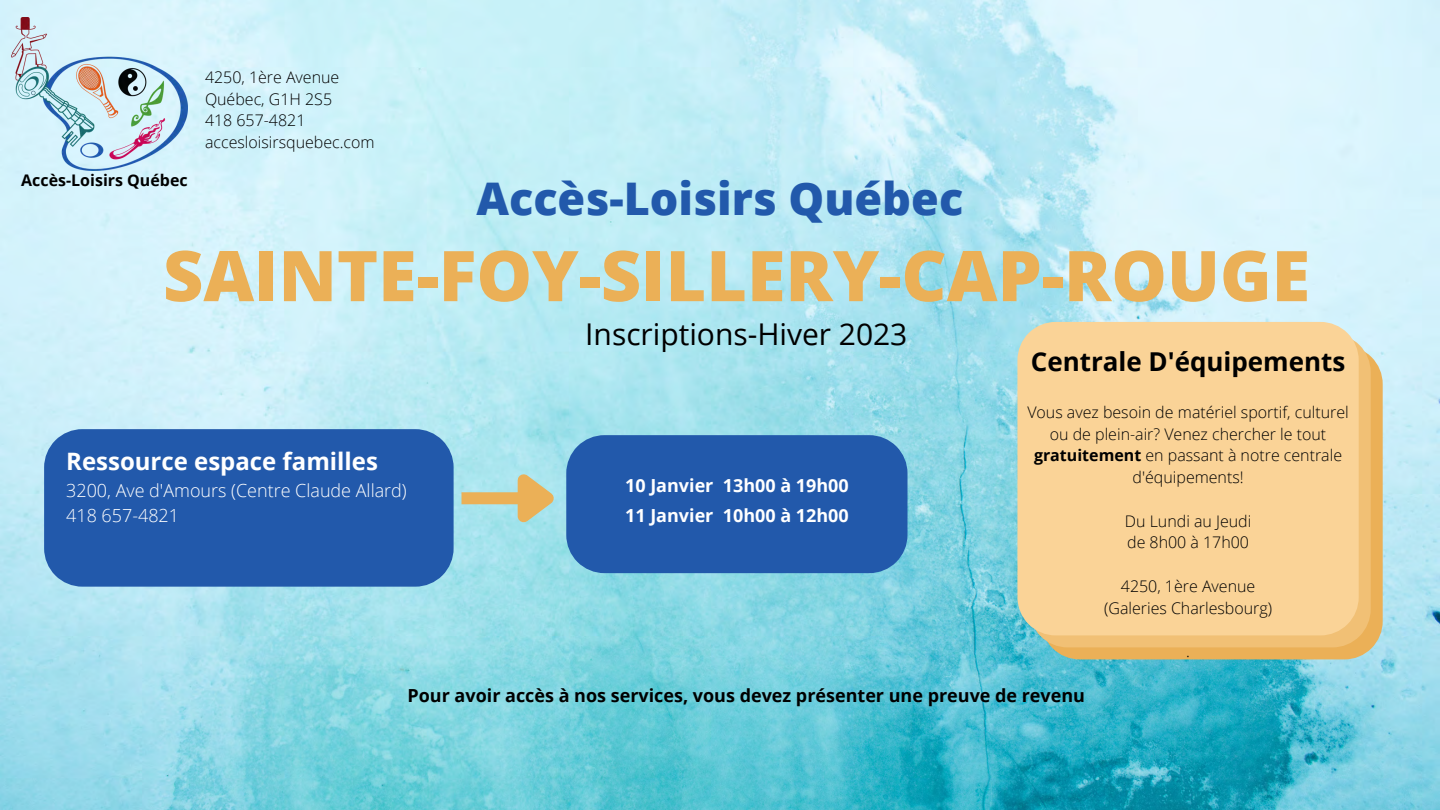
<style>
.page{position:relative;width:1440px;height:810px;background:#fff}
.page>*{position:absolute;margin:0;border:0;box-sizing:border-box;transform-origin:0 0}
.t1{font:800 70px "Open Sans";color:#ebb057}
.t2{font:800 45px "Open Sans";color:#2259ab}
.t3{font:30px "Open Sans";color:#000}
.t4{font:700 26px "Open Sans";color:#000}
.t5{font:700 24px "Open Sans";color:#fff}
.t6{font:700 18px "Open Sans";color:#000}
.t7{font:300 18px/24.8px "Open Sans";color:#fff}
.t8{font:700 18px "Open Sans";color:#fff}
.t9{font:300 16px/21.8px "Open Sans";color:#000}
.t10{font:700 16px "Open Sans";color:#000}
.s1{font-weight:700}
</style>
<div class="page">
<img style="left:0;top:0;width:1440px;height:810px">
<img style="left:12px;top:18px;width:176px;height:153px">
<div style="left:44px;top:429px;width:410px;height:158px;background:#2259ab"></div>
<div style="left:566px;top:435px;width:342px;height:138px;background:#2259ab"></div>
<div style="left:462px;top:492px;width:59px;height:12px;background:#ebb057"></div>
<svg style="left:507px;top:463px;width:61px;height:77px;background:#b4d2c3"></svg>
<svg style="left:1041px;top:346px;width:342px;height:313px;background:#e2b567"></svg>
<svg style="left:1029px;top:334px;width:342px;height:313px;background:#ecc07a"></svg>
<div style="left:1017px;top:322px;width:342px;height:313px;background:#fad397"></div>
<p class="t10" style="left:21px;top:169px;width:168px">Accès-Loisirs Québec</p>
<p class="t9" style="left:205px;top:66px;width:171px">4250, 1ère Avenue<br>Québec, G1H 2S5<br>418 657-4821 accesloisirsquebec.com</p>
<h2 class="t2" style="left:476px;top:167px;width:488px">Accès-Loisirs Québec</h2>
<h1 class="t1" style="left:163px;top:226px;width:1149px">SAINTE-FOY-SILLERY-CAP-ROUGE</h1>
<h3 class="t5" style="left:66px;top:444px;width:313px">Ressource espace familles</h3>
<p class="t7" style="left:66px;top:477px;width:342px">3200, Ave d'Amours (Centre Claude Allard)<br>418 657-4821</p>
<h3 class="t3" style="left:585px;top:313px;width:324px">Inscriptions-Hiver 2023</h3>
<p class="t8" style="left:625px;top:473px;width:225px">10 Janvier 13h00 à 19h00</p>
<p class="t8" style="left:625px;top:503px;width:225px">11 Janvier 10h00 à 12h00</p>
<h3 class="t4" style="left:1031px;top:343px;width:316px">Centrale D'équipements</h3>
<p class="t9" style="left:1027px;top:401px;width:323px;text-align:center">Vous avez besoin de matériel sportif, culturel ou de plein-air? Venez chercher le tout <span class="s1">gratuitement</span> en passant à notre centrale d'équipements!</p>
<p class="t9" style="left:1125px;top:510px;width:128px">Du Lundi au Jeudi de 8h00 à 17h00</p>
<p class="t9" style="left:1104px;top:575px;width:170px;text-align:center">4250, 1ère Avenue (Galeries Charlesbourg)</p>
<p class="t9" style="left:1186px;top:640px;width:5px">.</p>
<p class="t6" style="left:408px;top:683px;width:679px">Pour avoir accès à nos services, vous devez présenter une preuve de revenu</p>
</div>
